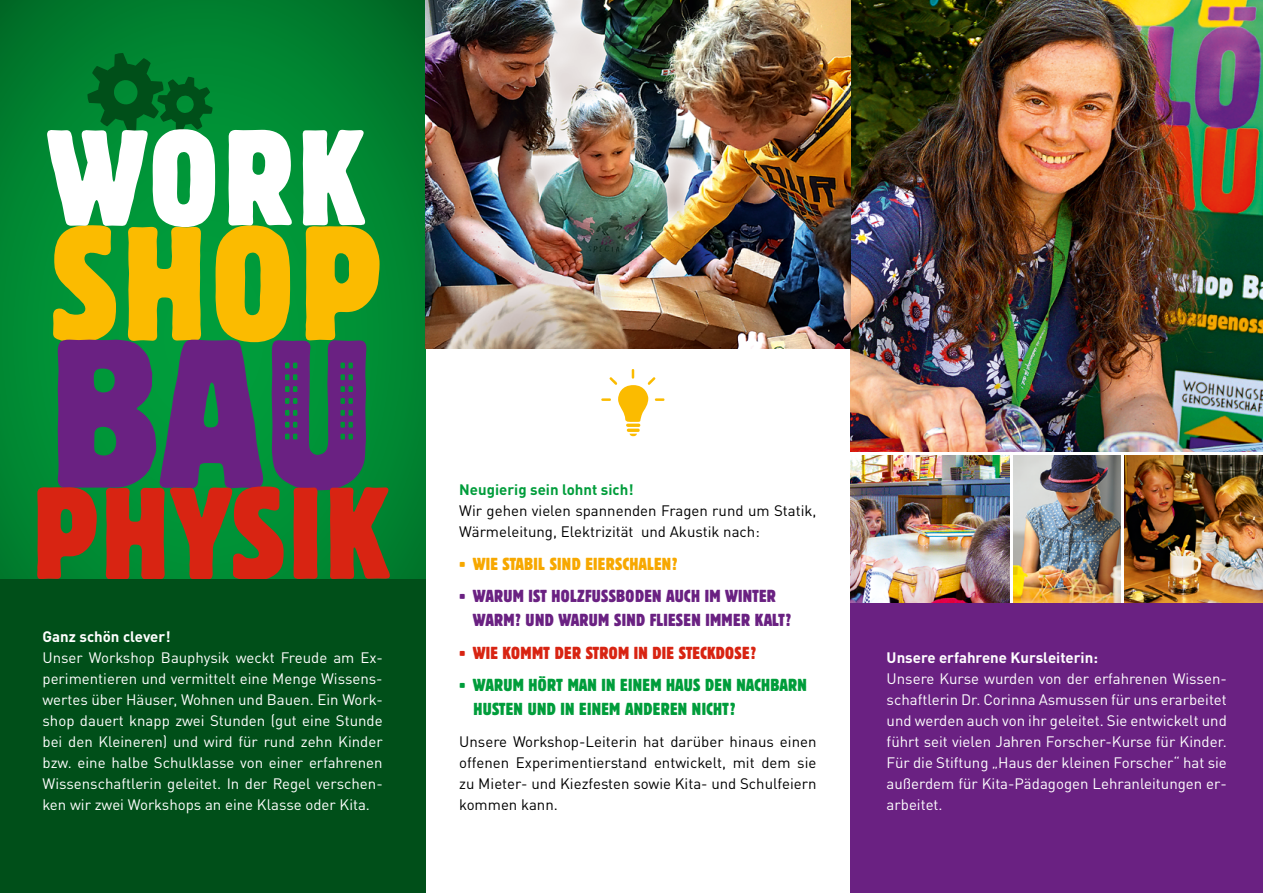
<style>
.page{position:relative;width:1263px;height:893px;background:#fff}
.page>*{position:absolute;margin:0;border:0;box-sizing:border-box;transform-origin:0 0}
.t1{font:condensed 17.25px/24px "Block Berthold BQ";letter-spacing:.02em;color:#6a2182}
.t2{font:condensed 17.25px/24px "Block Berthold BQ";letter-spacing:.02em;color:#009d3b}
.t3{font:condensed 17.25px "Block Berthold BQ";letter-spacing:.02em;color:#d82412}
.t4{font:condensed 17.25px "Block Berthold BQ";letter-spacing:.02em;color:#f7a800}
.t5{font:15px/21px "DINOT";color:#fff;text-align:justify}
.t6{font:15px/21px "DINOT";color:#000}
.t7{font:700 15px "DINOT";color:#fff}
.t8{font:700 15px "DINOT";color:#009d3b}
</style>
<div class="page">
<svg style="left:0;top:0;width:425px;height:579px"></svg>
<img style="left:1125px;top:456px;width:138px;height:148px">
<img style="left:850px;top:456px;width:159px;height:148px">
<img style="left:1013px;top:456px;width:107px;height:148px">
<img style="left:850px;top:0;width:413px;height:452px">
<div style="left:850px;top:604px;width:413px;height:289px;background:#6a2182"></div>
<img style="left:425px;top:0;width:425px;height:348px">
<svg style="left:626px;top:423px;width:14px;height:4px"></svg>
<svg style="left:627px;top:428px;width:13px;height:4px"></svg>
<svg style="left:630px;top:434px;width:7px;height:2px"></svg>
<svg style="left:601px;top:369px;width:63px;height:53px"></svg>
<svg style="left:47px;top:53px;width:333px;height:289px"></svg>
<svg style="left:58px;top:340px;width:308px;height:146px;fill:#6a2182"></svg>
<svg style="left:37px;top:486px;width:353px;height:93px"></svg>
<div style="left:0;top:579px;width:425px;height:314px;background:#004f19"></div>
<p class="t7" style="left:43px;top:627px;width:130px">Ganz schön clever!</p>
<p class="t5" style="left:43px;top:647px;width:342px">Unser Workshop Bauphysik weckt Freude am Ex&shy;perimentieren und vermittelt eine Menge Wissens&shy;wertes über Häuser, Wohnen und Bauen. Ein Work&shy;shop dauert knapp zwei Stunden (gut eine Stunde bei den Kleineren) und wird für rund zehn Kinder bzw. eine halbe Schulklasse von einer erfahrenen Wissenschaftlerin geleitet. In der Regel verschen&shy;ken wir zwei Workshops an eine Klasse oder Kita.</p>
<p class="t8" style="left:459px;top:480px;width:176px">Neugierig sein lohnt sich!</p>
<p class="t6" style="left:459px;top:500px;width:359px">Wir gehen vielen spannenden Fragen rund um Statik,<br>Wärmeleitung, Elektrizität und Akustik nach:</p>
<p class="t4" style="left:459px;top:553px;width:220px">• WIE STABIL SIND EIERSCHALEN?</p>
<p class="t1" style="left:473px;top:584px;width:320px;text-indent:-14px">• WARUM IST HOLZFUSSBODEN AUCH IM WINTER<br>WARM? UND WARUM SIND FLIESEN IMMER KALT?</p>
<p class="t3" style="left:459px;top:642px;width:298px">• WIE KOMMT DER STROM IN DIE STECKDOSE?</p>
<p class="t2" style="left:473px;top:673px;width:335px;text-indent:-14px">• WARUM HÖRT MAN IN EINEM HAUS DEN NACHBARN<br>HUSTEN UND IN EINEM ANDEREN NICHT?</p>
<p class="t6" style="left:459px;top:731px;width:359px;text-align:justify">Unsere Workshop-Leiterin hat darüber hinaus einen offenen Experimentierstand entwickelt, mit dem sie zu Mieter- und Kiezfesten sowie Kita- und Schulfeiern kommen kann.</p>
<p class="t7" style="left:887px;top:648px;width:213px">Unsere erfahrene Kursleiterin:</p>
<p class="t5" style="left:887px;top:668px;width:342px">Unsere Kurse wurden von der erfahrenen Wissen&shy;schaftlerin Dr. Corinna Asmussen für uns erarbeitet und werden auch von ihr geleitet. Sie entwickelt und führt seit vielen Jahren Forscher-Kurse für Kinder.<br>Für die Stiftung „Haus der kleinen Forscher“ hat sie außerdem für Kita-Pädagogen Lehranleitungen er&shy;arbeitet.</p>
</div>
